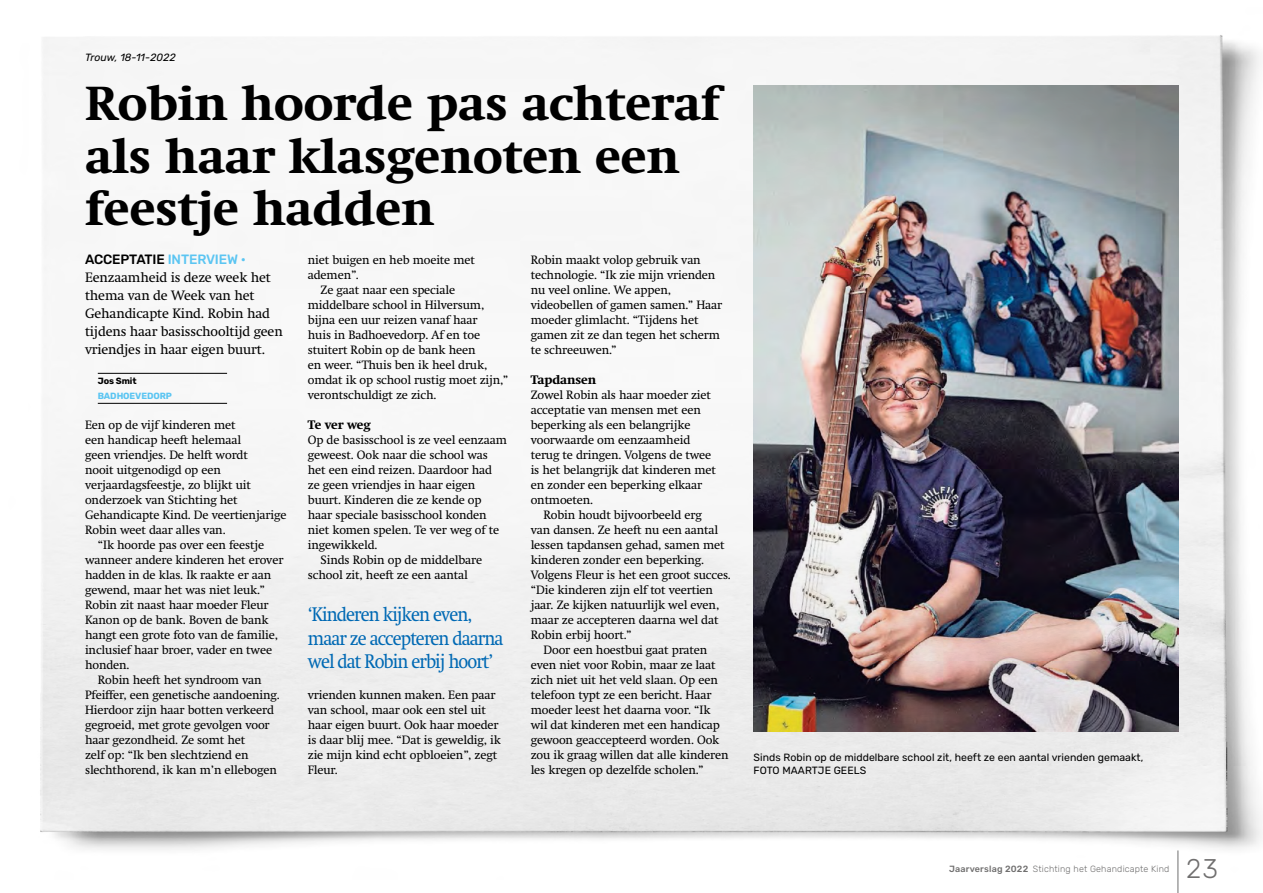
<style>
.page{position:relative;width:1263px;height:893px;background:#fff}
.page>*{position:absolute;margin:0;border:0;box-sizing:border-box;transform-origin:0 0}
.Intro{font:800 46.5px/52.5px "Swift";color:#000}
.t1{font:300 27px "Rubik";color:#706f6f}
.t2{font:19.5px/23.4px "Swift";letter-spacing:-.05em;color:#0069b4;scale:.9 1}
.Body{font:13.5px/18px "Swift";letter-spacing:-.01em;color:#000}
.Body-2{font:12px/15px "Swift";letter-spacing:-.01em;color:#000}
.Body-3{font:800 12px "Swift";letter-spacing:-.01em;color:#000}
.t3{font:10.5px/12.6px "Rubik";letter-spacing:.005em;color:#000}
.Fotobijschrift{font:italic 10.5px "Rubik";letter-spacing:.005em;color:#000}
.t4{font:300 9px "Rubik";letter-spacing:.02em;color:#706f6f}
.Body-4{font:700 9px/15px "Rubik";letter-spacing:-.01em;color:#5bc5f2}
.s1{font-family:"Rubik";font-weight:500}
.s2{font-family:"Rubik";font-weight:500;color:#5bc5f2}
.s3{color:#000}
.s4{font-weight:500}
</style>
<div class="page">
<img style="left:40px;top:35px;width:1222px;height:845px">
<hr style="left:98px;top:373px;width:129px;height:1px;background:#000">
<hr style="left:98px;top:403px;width:129px;height:1px;background:#000">
<img style="left:753px;top:85px;width:425px;height:646px">
<hr style="left:1178px;top:850px;width:1px;height:43px;background:#706f6f">
<p class="Fotobijschrift" style="left:85px;top:51px;width:92px">Trouw, 18-11-2022</p>
<p class="Intro" style="left:85px;top:78px;width:636px">Robin hoorde pas achteraf als haar klasgenoten een feestje hadden</p>
<p class="Body" style="left:85px;top:250px;width:199px"><span class="s1">ACCEPTATIE</span> <span class="s2">INTERVIEW •<br></span>Eenzaamheid is deze week het thema van de Week van het<br>Gehandicapte Kind. Robin had tijdens haar basisschooltijd geen vriendjes in haar eigen buurt.</p>
<p class="Body-4" style="left:98px;top:373px;width:76px"><span class="s3">Jos Smit<br></span>BADHOEVEDORP</p>
<p class="Body-2" style="left:85px;top:417px;width:203px">Een op de vijf kinderen met<br>een handicap heeft helemaal<br>geen vriendjes. De helft wordt<br>nooit uitgenodigd op een verjaardagsfeestje, zo blijkt uit onderzoek van Stichting het<br>Gehandicapte Kind. De veertienjarige<br>Robin weet daar alles van.</p>
<p class="Body-2" style="left:85px;top:537px;width:200px;text-indent:13px">“Ik hoorde pas over een feestje wanneer andere kinderen het erover hadden in de klas. Ik raakte er aan gewend, maar het was niet leuk.”<br>Robin zit naast haar moeder Fleur<br>Kanon op de bank. Boven de bank hangt een grote foto van de familie, inclusief haar broer, vader en twee honden.</p>
<p class="Body-2" style="left:85px;top:672px;width:196px;text-indent:13px">Robin heeft het syndroom van Pfeiffer, een genetische aandoening.<br>Hierdoor zijn haar botten verkeerd gegroeid, met grote gevolgen voor haar gezondheid. Ze somt het<br>zelf op: “Ik ben slechtziend en slechthorend, ik kan m’n ellebogen</p>
<p class="Body-2" style="left:308px;top:252px;width:169px">niet buigen en heb moeite met ademen”.</p>
<p class="Body-2" style="left:308px;top:282px;width:202px;text-indent:13px">Ze gaat naar een speciale middelbare school in Hilversum, bijna een uur reizen vanaf haar<br>huis in Badhoevedorp. Af en toe stuitert Robin op de bank heen<br>en weer. “Thuis ben ik heel druk, omdat ik op school rustig moet zijn,” verontschuldigt ze zich.</p>
<p class="Body-3" style="left:308px;top:417px;width:64px">Te ver weg</p>
<p class="Body-2" style="left:308px;top:432px;width:200px">Op de basisschool is ze veel eenzaam geweest. Ook naar die school was het een eind reizen. Daardoor had ze geen vriendjes in haar eigen buurt. Kinderen die ze kende op haar speciale basisschool konden niet komen spelen. Te ver weg of te ingewikkeld.</p>
<p class="Body-2" style="left:308px;top:552px;width:176px;text-indent:13px">Sinds Robin op de middelbare school zit, heeft ze een aantal</p>
<p class="Body-2" style="left:531px;top:252px;width:193px">Robin maakt volop gebruik van technologie. “Ik zie mijn vrienden nu veel online. We appen, videobellen of gamen samen.” Haar moeder glimlacht. “Tijdens het gamen zit ze dan tegen het scherm te schreeuwen.”</p>
<p class="Body-3" style="left:531px;top:372px;width:67px">Tapdansen</p>
<p class="Body-2" style="left:531px;top:387px;width:187px">Zowel Robin als haar moeder ziet acceptatie van mensen met een beperking als een belangrijke voorwaarde om eenzaamheid terug te dringen. Volgens de twee is het belangrijk dat kinderen met en zonder een beperking elkaar ontmoeten.</p>
<p class="Body-2" style="left:531px;top:507px;width:202px;text-indent:13px">Robin houdt bijvoorbeeld erg<br>van dansen. Ze heeft nu een aantal lessen tapdansen gehad, samen met kinderen zonder een beperking.<br>Volgens Fleur is het een groot succes. “Die kinderen zijn elf tot veertien jaar. Ze kijken natuurlijk wel even, maar ze accepteren daarna wel dat<br>Robin erbij hoort.”</p>
<p class="Body-2" style="left:531px;top:642px;width:199px;text-indent:13px">Door een hoestbui gaat praten even niet voor Robin, maar ze laat zich niet uit het veld slaan. Op een telefoon typt ze een bericht. Haar moeder leest het daarna voor. “Ik wil dat kinderen met een handicap gewoon geaccepteerd worden. Ook zou ik graag willen dat alle kinderen les kregen op dezelfde scholen.”</p>
<h3 class="t2" style="left:308px;top:603px;width:219px">‘Kinderen kijken even, maar ze accepteren daarna wel dat Robin erbij hoort’</h3>
<p class="Body-2" style="left:308px;top:687px;width:195px">vrienden kunnen maken. Een paar van school, maar ook een stel uit haar eigen buurt. Ook haar moeder is daar blij mee. “Dat is geweldig, ik zie mijn kind echt opbloeien”, zegt<br>Fleur.</p>
<p class="t3" style="left:753px;top:752px;width:391px">Sinds Robin op de middelbare school zit, heeft ze een aantal vrienden gemaakt,<br>FOTO MAARTJE GEELS</p>
<p class="t4" style="left:949px;top:863px;width:222px"><span class="s4">Jaarverslag 2022</span> Stichting het Gehandicapte Kind</p>
<h2 class="t1" style="left:1186px;top:853px;width:34px">23</h2>
</div>
